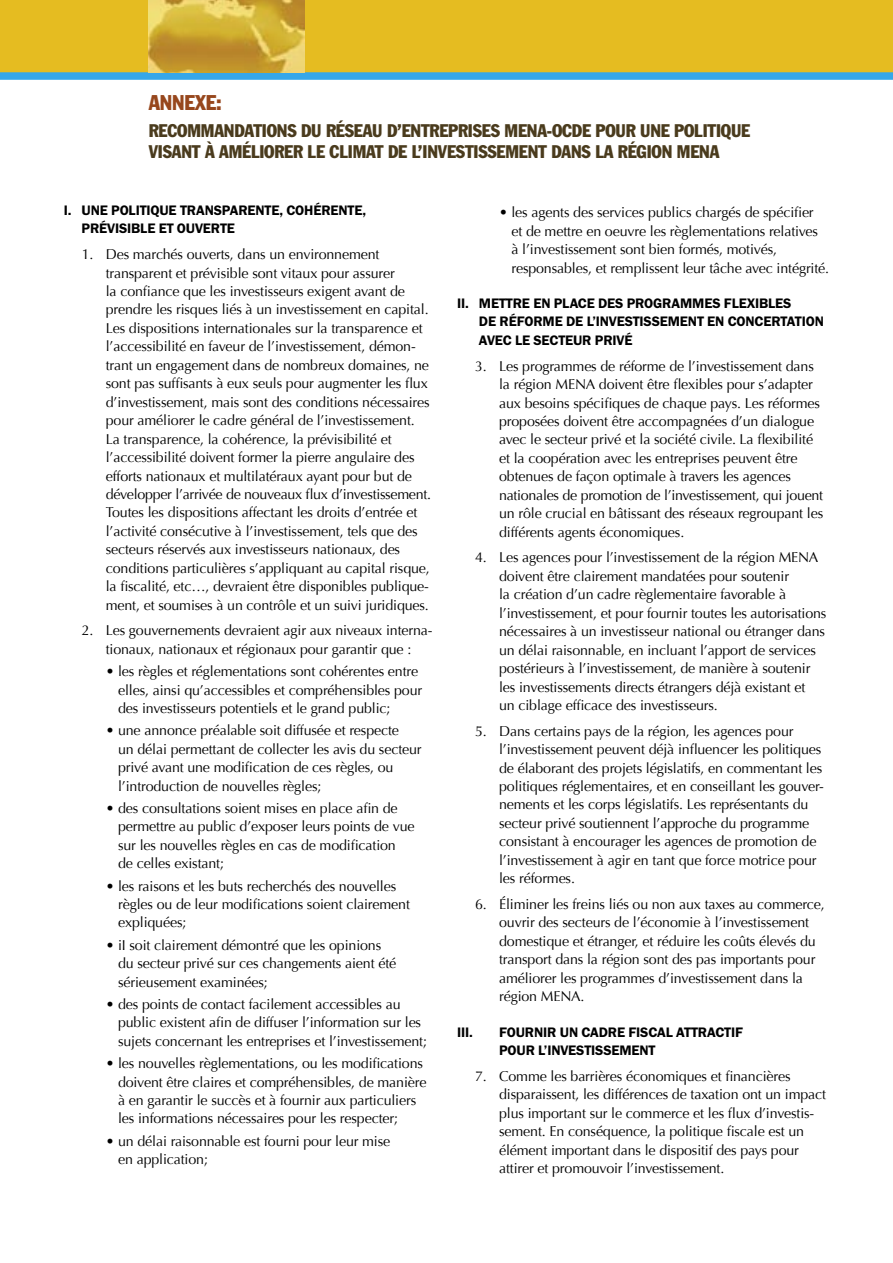
<style>
.page{position:relative;width:893px;height:1263px;background:#fff}
.page>*{position:absolute;margin:0;border:0;box-sizing:border-box;transform-origin:0 0}
.t1{font:condensed 21px "Franklin Gothic";letter-spacing:-.01em;color:#97471d}
.t2{font:condensed 18px/21px "Franklin Gothic";letter-spacing:-.01em;color:#4a3b1d}
.t3{font:14.25px/18.5px "Optima";letter-spacing:-.01em;color:#000}
.t4{font:600 14.25px/18.5px "Franklin Got ITC";letter-spacing:-.01em;color:#000}
</style>
<div class="page">
<div style="left:0;top:0;width:893px;height:72px;background:#e5bc21"></div>
<div style="left:0;top:72px;width:893px;height:8px;background:#36a7e9"></div>
<img style="left:149px;top:0;width:155px;height:72px">
<h1 class="t1" style="left:149px;top:90px;width:74px">ANNEXE:</h1>
<p class="t2" style="left:149px;top:120px;width:603px">RECOMMANDATIONS DU RÉSEAU D’ENTREPRISES MENA-OCDE POUR UNE POLITIQUE<br>VISANT À AMÉLIORER LE CLIMAT DE L’INVESTISSEMENT DANS LA RÉGION MENA</p>
<p class="t4" style="left:82px;top:201px;width:286px;text-indent:-18px">I. UNE POLITIQUE TRANSPARENTE, COHÉRENTE,<br>PRÉVISIBLE ET OUVERTE</p>
<p class="t3" style="left:106px;top:245px;width:327px;text-indent:-24px">1. Des marchés ouverts, dans un environnement transparent et prévisible sont vitaux pour assurer<br>la confiance que les investisseurs exigent avant de prendre les risques liés à un investissement en capital.<br>Les dispositions internationales sur la transparence et l’accessibilité en faveur de l’investissement, démon&shy;trant un engagement dans de nombreux domaines, ne sont pas suffisants à eux seuls pour augmenter les flux d’investissement, mais sont des conditions nécessaires pour améliorer le cadre général de l’investissement.<br>La transparence, la cohérence, la prévisibilité et l’accessibilité doivent former la pierre angulaire des efforts nationaux et multilatéraux ayant pour but de développer l’arrivée de nouveaux flux d’investissement.<br>Toutes les dispositions affectant les droits d’entrée et l’activité consécutive à l’investissement, tels que des secteurs réservés aux investisseurs nationaux, des conditions particulières s’appliquant au capital risque, la fiscalité, etc…, devraient être disponibles publique&shy;ment, et soumises à un contrôle et un suivi juridiques.</p>
<p class="t3" style="left:82px;top:621px;width:352px;text-align:center">2. Les gouvernements devraient agir aux niveaux interna&shy;tionaux, nationaux et régionaux pour garantir que :</p>
<p class="t3" style="left:118px;top:662px;width:306px;text-indent:-12px">• les règles et réglementations sont cohérentes entre elles, ainsi qu’accessibles et compréhensibles pour des investisseurs potentiels et le grand public;</p>
<p class="t3" style="left:118px;top:721px;width:305px;text-indent:-12px">• une annonce préalable soit diffusée et respecte<br>un délai permettant de collecter les avis du secteur privé avant une modification de ces règles, ou l’introduction de nouvelles règles;</p>
<p class="t3" style="left:118px;top:799px;width:298px;text-indent:-12px">• des consultations soient mises en place afin de permettre au public d’exposer leurs points de vue sur les nouvelles règles en cas de modification<br>de celles existant;</p>
<p class="t3" style="left:118px;top:877px;width:293px;text-indent:-12px">• les raisons et les buts recherchés des nouvelles règles ou de leur modifications soient clairement expliquées;</p>
<p class="t3" style="left:118px;top:936px;width:280px;text-indent:-12px">• iI soit clairement démontré que les opinions du secteur privé sur ces changements aient été sérieusement examinées;</p>
<p class="t3" style="left:118px;top:995px;width:310px;text-indent:-12px">• des points de contact facilement accessibles au public existent afin de diffuser l’information sur les sujets concernant les entreprises et l’investissement;</p>
<p class="t3" style="left:118px;top:1054px;width:310px;text-indent:-12px">• les nouvelles règlementations, ou les modifications doivent être claires et compréhensibles, de manière à en garantir le succès et à fournir aux particuliers les informations nécessaires pour les respecter;</p>
<p class="t3" style="left:118px;top:1132px;width:274px;text-indent:-12px">• un délai raisonnable est fourni pour leur mise en application;</p>
<p class="t3" style="left:511px;top:203px;width:319px;text-indent:-12px">• les agents des services publics chargés de spécifier<br>et de mettre en oeuvre les règlementations relatives<br>à l’investissement sont bien formés, motivés, responsables, et remplissent leur tâche avec intégrité.</p>
<p class="t4" style="left:479px;top:294px;width:346px;text-indent:-22px">II. METTRE EN PLACE DES PROGRAMMES FLEXIBLES<br>DE RÉFORME DE L’INVESTISSEMENT EN CONCERTATION<br>AVEC LE SECTEUR PRIVÉ</p>
<p class="t3" style="left:499px;top:357px;width:326px;text-indent:-24px">3. Les programmes de réforme de l’investissement dans la région MENA doivent être flexibles pour s’adapter aux besoins spécifiques de chaque pays. Les réformes proposées doivent être accompagnées d’un dialogue avec le secteur privé et la société civile. La flexibilité et la coopération avec les entreprises peuvent être obtenues de façon optimale à travers les agences nationales de promotion de l’investissement, qui jouent un rôle crucial en bâtissant des réseaux regroupant les différents agents économiques.</p>
<p class="t3" style="left:499px;top:548px;width:329px;text-indent:-24px">4. Les agences pour l’investissement de la région MENA doivent être clairement mandatées pour soutenir<br>la création d’un cadre règlementaire favorable à l’investissement, et pour fournir toutes les autorisations nécessaires à un investisseur national ou étranger dans un délai raisonnable, en incluant l’apport de services postérieurs à l’investissement, de manière à soutenir les investissements directs étrangers déjà existant et<br>un ciblage efficace des investisseurs.</p>
<p class="t3" style="left:499px;top:722px;width:326px;text-indent:-24px">5. Dans certains pays de la région, les agences pour l’investissement peuvent déjà influencer les politiques de élaborant des projets législatifs, en commentant les politiques réglementaires, et en conseillant les gouver&shy;nements et les corps législatifs. Les représentants du secteur privé soutiennent l’approche du programme consistant à encourager les agences de promotion de l’investissement à agir en tant que force motrice pour les réformes.</p>
<p class="t3" style="left:499px;top:895px;width:327px;text-indent:-24px">6. Éliminer les freins liés ou non aux taxes au commerce, ouvrir des secteurs de l’économie à l’investissement domestique et étranger, et réduire les coûts élevés du transport dans la région sont des pas importants pour améliorer les programmes d’investissement dans la région MENA.</p>
<p class="t4" style="left:457px;top:1023px;width:17px">III.</p>
<p class="t4" style="left:499px;top:1023px;width:245px">FOURNIR UN CADRE FISCAL ATTRACTIF<br>POUR L’INVESTISSEMENT</p>
<p class="t3" style="left:499px;top:1067px;width:329px;text-indent:-24px">7. Comme les barrières économiques et financières disparaissent, les différences de taxation ont un impact plus important sur le commerce et les flux d’investis&shy;sement. En conséquence, la politique fiscale est un élément important dans le dispositif des pays pour attirer et promouvoir l’investissement.</p>
</div>
